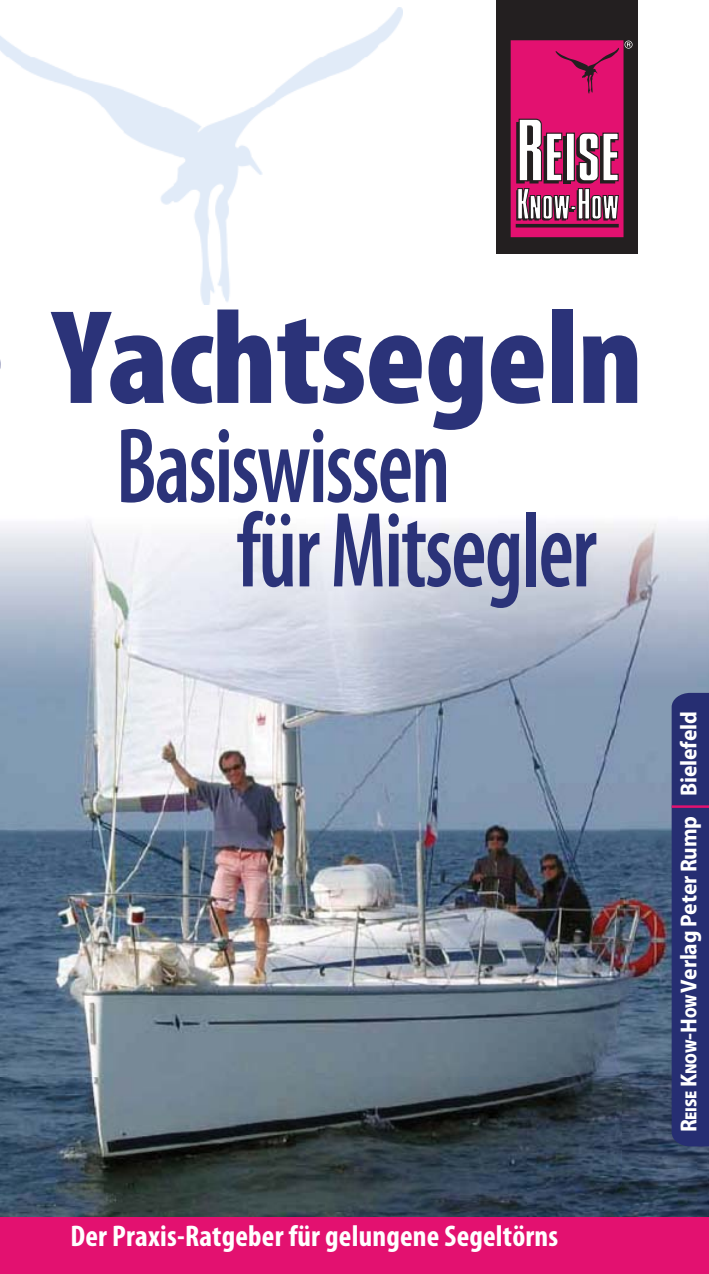
<style>
.page{position:relative;width:709px;height:1274px;background:#fff}
.page>*{position:absolute;margin:0;border:0;box-sizing:border-box;transform-origin:0 0}
.t1{font:900 condensed 135px "Myriad Pro";letter-spacing:-.005em;color:#2b3379}
.t2{font:600 condensed 108px/84.2px "Myriad Pro";letter-spacing:-.02em;color:#2b3379;scale:.83 1}
.t3{font:700 condensed 30px "Myriad Pro";letter-spacing:.005em;color:#fff}
.t4{font:700 semi-condensed 23px "Myriad Pro";letter-spacing:-.01em;color:#fff}
.s1{font-style:inherit}
.s2{font-weight:900;font-size:16.25px}
</style>
<div class="page">
<img style="left:0;top:521px;width:619px;height:696px">
<img style="left:619px;top:523px;width:89px;height:694px">
<div style="left:0;top:1217px;width:708px;height:57px;background:#e31170"></div>
<div style="left:671px;top:693px;width:37px;height:453px;background:#262e72"></div>
<hr style="left:671px;top:805px;width:37px;height:3px;background:#e31170">
<img style="left:0;top:7px;width:402px;height:298px">
<div style="left:496px;top:0;width:141px;height:253px;background:#231f20"></div>
<div style="left:511px;top:41px;width:111px;height:195px;background:#e31170"></div>
<div style="left:510px;top:40px;width:113px;height:197px;border:2px solid #e41070"></div>
<svg style="left:555px;top:48px;width:63px;height:46px"></svg>
<div style="left:515px;top:224px;width:103px;height:4px;border:1px solid #231f20"></div>
<svg style="left:624px;top:41px;width:8px;height:8px"></svg>
<svg style="left:516px;top:118px;width:103px;height:103px"></svg>
<h1 class="t1" style="left:54px;top:307px;width:590px">Yachtsegeln</h1>
<h2 class="t2" style="left:237px;top:435px;width:435px;text-indent:-121px">Basiswissen<br>für Mitsegler</h2>
<p class="t3" style="left:70px;top:1225px;width:489px">Der Praxis-Ratgeber für gelungene Segeltörns</p>
<p class="t4" style="left:679px;top:1132px;width:422px;rotate:-90deg"><span class="s1">R</span><span class="s2">EISE</span> <span class="s1">K</span><span class="s2">NOW</span><span class="s1">-H</span><span class="s2">OW</span> <span class="s1">V</span>erlag Peter Rump Bielefeld</p>
</div>
